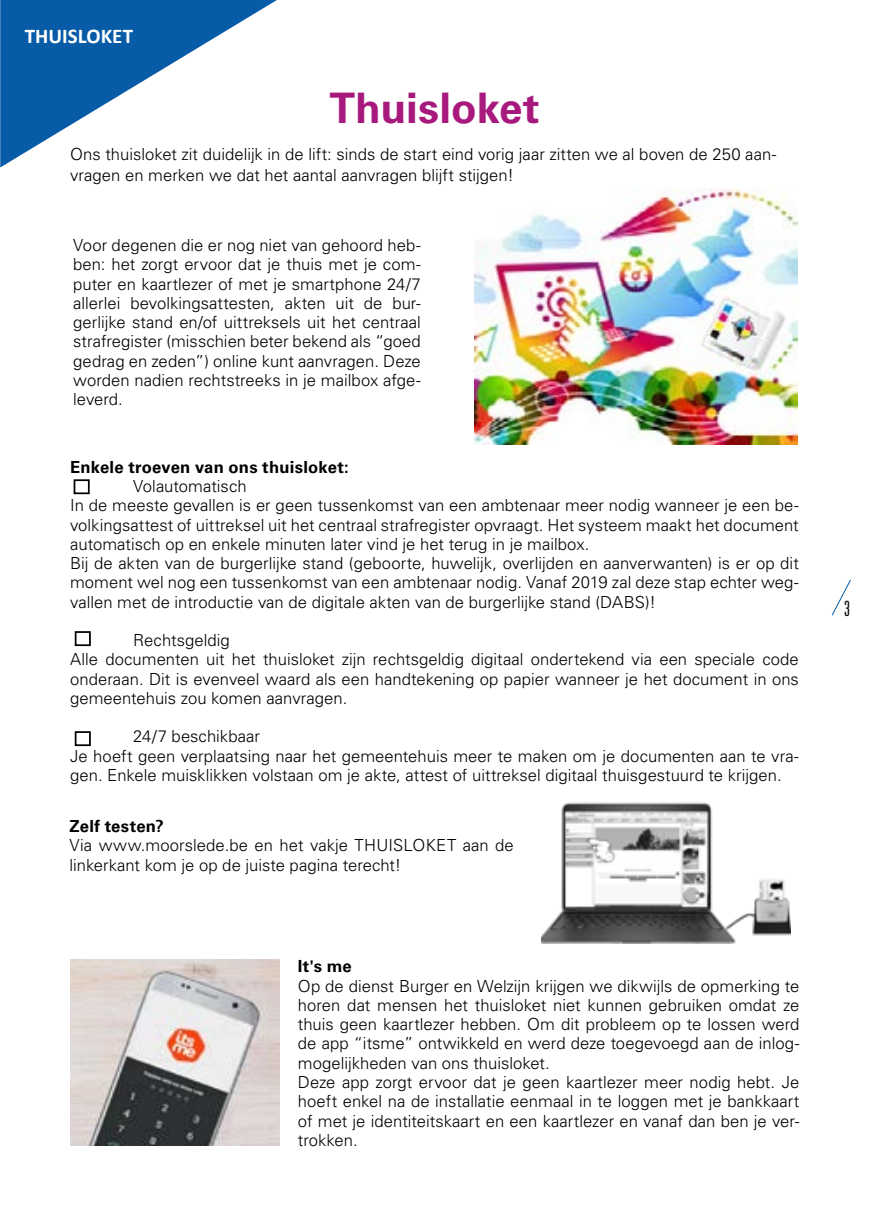
<style>
.page{position:relative;width:869px;height:1216px;background:#fff}
.page>*{position:absolute;margin:0;border:0;box-sizing:border-box;transform-origin:0 0}
.t1{font:700 42px "Univers LT Std";color:#a7197d}
.t2{font:700 21px "Calibri";color:#fff}
.t3{font:300 ultra-condensed 21px "Univers LT Std";color:#000}
.t4{font:300 16.62px/19.2px "Univers LT Std";color:#000}
.t5{font:700 16.62px "Univers LT Std";letter-spacing:.015em;color:#000}
</style>
<div class="page">
<svg style="left:831px;top:579px;width:20px;height:37px"></svg>
<svg style="left:0;top:0;width:277px;height:167px"></svg>
<div style="left:75px;top:631px;width:16px;height:15px;border:2px solid #000"></div>
<div style="left:75px;top:731px;width:16px;height:15px;border:2px solid #000"></div>
<img style="left:474px;top:189px;width:323px;height:256px">
<img style="left:541px;top:802px;width:249px;height:141px">
<img style="left:71px;top:959px;width:208px;height:186px">
<div style="left:74px;top:479px;width:16px;height:15px;border:2px solid #000"></div>
<p class="t2" style="left:25px;top:23px;width:110px">THUISLOKET</p>
<h1 class="t1" style="left:329px;top:83px;width:211px">Thuisloket</h1>
<p class="t4" style="left:70px;top:143px;width:707px;line-height:21px">Ons thuisloket zit duidelijk in de lift: sinds de start eind vorig jaar zitten we al boven de 250 aan&shy;vragen en merken we dat het aantal aanvragen blijft stijgen!</p>
<p class="t4" style="left:73px;top:235px;width:349px;text-align:justify">Voor degenen die er nog niet van gehoord heb&shy;ben: het zorgt ervoor dat je thuis met je com&shy;puter en kaartlezer of met je smartphone 24/7 allerlei bevolkingsattesten, akten uit de bur&shy;gerlijke stand en/of uittreksels uit het centraal strafregister (misschien beter bekend als “goed gedrag en zeden”) online kunt aanvragen. Deze worden nadien rechtstreeks in je mailbox afge&shy;leverd.</p>
<p class="t5" style="left:70px;top:457px;width:280px">Enkele troeven van ons thuisloket:</p>
<p class="t4" style="left:70px;top:476px;width:730px;text-indent:63px">Volautomatisch<br>In de meeste gevallen is er geen tussenkomst van een ambtenaar meer nodig wanneer je een be&shy;volkingsattest of uittreksel uit het centraal strafregister opvraagt. Het systeem maakt het document automatisch op en enkele minuten later vind je het terug in je mailbox.<br>Bij de akten van de burgerlijke stand (geboorte, huwelijk, overlijden en aanverwanten) is er op dit moment wel nog een tussenkomst van een ambtenaar nodig. Vanaf 2019 zal deze stap echter weg&shy;vallen met de introductie van de digitale akten van de burgerlijke stand (DABS)!</p>
<p class="t4" style="left:70px;top:630px;width:730px;text-indent:63px">Rechtsgeldig<br>Alle documenten uit het thuisloket zijn rechtsgeldig digitaal ondertekend via een speciale code onderaan. Dit is evenveel waard als een handtekening op papier wanneer je het document in ons gemeentehuis zou komen aanvragen.</p>
<p class="t4" style="left:70px;top:726px;width:730px;text-indent:63px">24/7 beschikbaar<br>Je hoeft geen verplaatsing naar het gemeentehuis meer te maken om je documenten aan te vra&shy;gen. Enkele muisklikken volstaan om je akte, attest of uittreksel digitaal thuisgestuurd te krijgen.</p>
<p class="t5" style="left:69px;top:816px;width:96px">Zelf testen?</p>
<p class="t4" style="left:69px;top:836px;width:445px">Via www.moorslede.be en het vakje THUISLOKET aan de linkerkant kom je op de juiste pagina terecht!</p>
<p class="t5" style="left:298px;top:956px;width:55px">It's me</p>
<p class="t4" style="left:298px;top:976px;width:503px">Op de dienst Burger en Welzijn krijgen we dikwijls de opmerking te horen dat mensen het thuisloket niet kunnen gebruiken omdat ze thuis geen kaartlezer hebben. Om dit probleem op te lossen werd de app “itsme” ontwikkeld en werd deze toegevoegd aan de inlog&shy;mogelijkheden van ons thuisloket.<br>Deze app zorgt ervoor dat je geen kaartlezer meer nodig hebt. Je hoeft enkel na de installatie eenmaal in te loggen met je bankkaart of met je identiteitskaart en een kaartlezer en vanaf dan ben je ver&shy;trokken.</p>
<p class="t3" style="left:843px;top:597px;width:7px">3</p>
</div>
